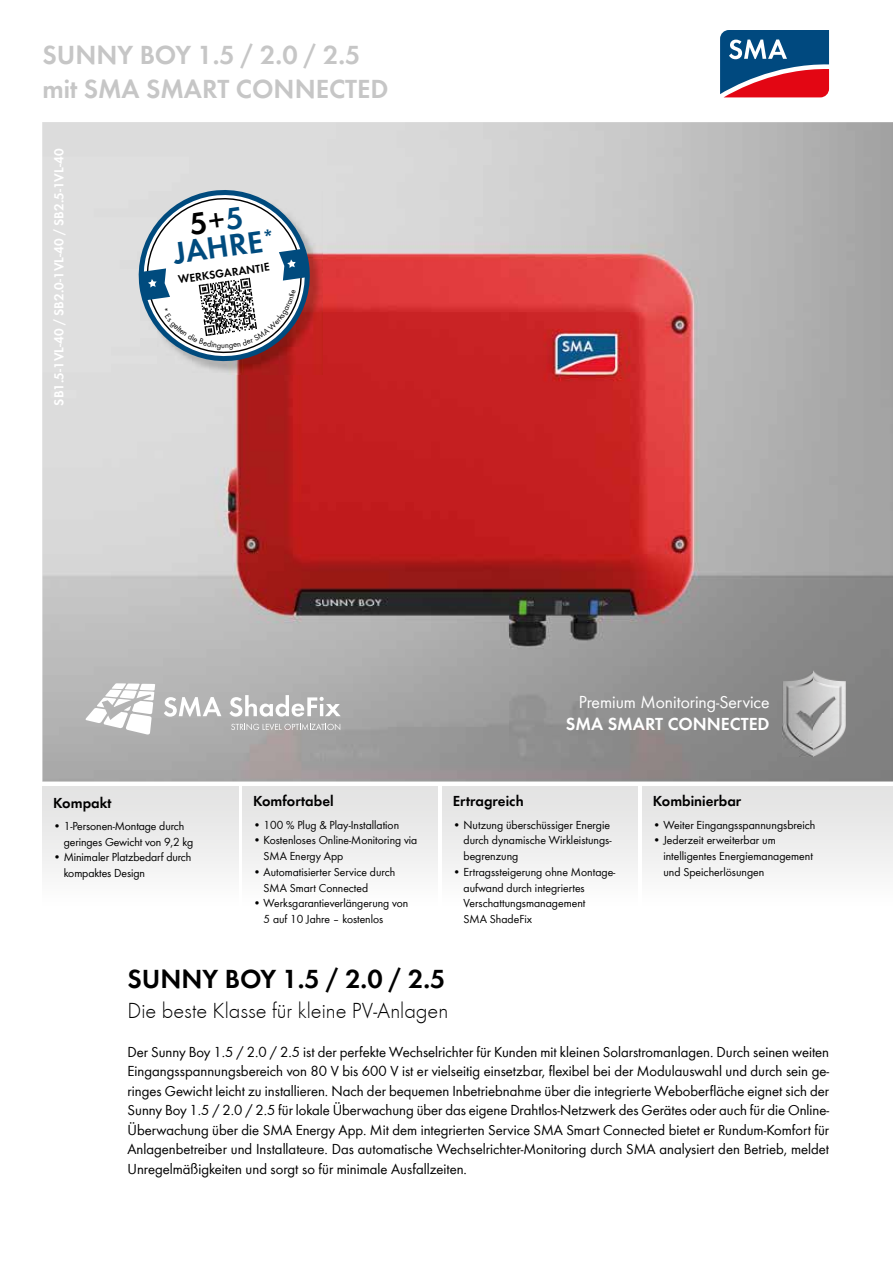
<style>
.page{position:relative;width:893px;height:1263px;background:#fff}
.page>*{position:absolute;margin:0;border:0;box-sizing:border-box;transform-origin:0 0}
.t1{font:600 31.65px/26.4px "SMA Futura Global";color:#004b7e;text-align:center}
.t2{font:600 27px/34.5px "SMA Futura Global";color:#c6c6c6}
.t3{font:600 27px "SMA Futura Global";color:#000}
.t4{font:300 22.5px "SMA Futura Global";color:#000}
.t5{font:18px "SMA Futura Global";color:#fff}
.t6{font:600 18px "SMA Futura Global";color:#fff}
.t7{font:15px/19.5px "SMA Futura Global";color:#000;text-align:justify}
.t8{font:600 15px "SMA Futura Global";color:#000}
.t9{font:600 13.5px "SMA Futura Global";color:#fff}
.t10{font:12px/15.8px "SMA Futura Global";color:#000}
.t11{font:600 11.55px "SMA Futura Global";color:#000}
.s1{color:#000}
</style>
<div class="page">
<svg style="left:720px;top:30px;width:110px;height:68px;background:#655376"></svg>
<img style="left:43px;top:122px;width:850px;height:659px">
<div style="left:43px;top:787px;width:195px;height:119px;background:linear-gradient(to bottom,#e1e1e1,#fdfdfd)"></div>
<div style="left:242px;top:787px;width:196px;height:119px;background:linear-gradient(to bottom,#e1e1e1,#fdfdfd)"></div>
<div style="left:442px;top:787px;width:196px;height:119px;background:linear-gradient(to bottom,#e1e1e1,#fdfdfd)"></div>
<div style="left:642px;top:787px;width:251px;height:119px;background:linear-gradient(to bottom,#e1e1e1,#fdfdfd)"></div>
<svg style="left:86px;top:683px;width:69px;height:51px"></svg>
<svg style="left:231px;top:723px;width:109px;height:7px"></svg>
<svg style="left:229px;top:695px;width:112px;height:22px"></svg>
<svg style="left:164px;top:697px;width:57px;height:20px"></svg>
<img style="left:782px;top:670px;width:63px;height:86px">
<img style="left:141px;top:192px;width:182px;height:182px">
<svg style="left:133px;top:184px;width:182px;height:183px"></svg>
<h2 class="t2" style="left:43px;top:37px;width:348px">SUNNY BOY 1.5 / 2.0 / 2.5 mit SMA SMART CONNECTED</h2>
<p class="t9" style="left:51px;top:405px;width:258px;rotate:-90deg">SB1.5-1VL-40 / SB2.0-1VL-40 / SB2.5-1VL-40</p>
<h1 class="t1" style="left:168px;top:214px;width:104px;rotate:-8deg"><span class="s1">5+</span>5<br>JAHRE<sup>*</sup></h1>
<p class="t11" style="left:177px;top:273px;width:94px;rotate:-8deg">WERKSGARANTIE</p>
<p class="t8" style="left:53px;top:794px;width:60px">Kompakt</p>
<p class="t10" style="left:64px;top:818px;width:131px;text-indent:-11px">• 1-Personen-Montage durch geringes Gewicht von 9,2 kg</p>
<p class="t10" style="left:64px;top:849px;width:129px;text-indent:-11px">• Minimaler Platzbedarf durch kompaktes Design</p>
<p class="t8" style="left:253px;top:792px;width:82px">Komfortabel</p>
<p class="t10" style="left:253px;top:816px;width:148px">• 100 % Plug &amp; Play-Installation</p>
<p class="t10" style="left:264px;top:832px;width:155px;text-indent:-11px">• Kostenloses Online-Monitoring via<br>SMA Energy App</p>
<p class="t10" style="left:264px;top:864px;width:133px;text-indent:-11px">• Automatisierter Service durch<br>SMA Smart Connected</p>
<p class="t10" style="left:264px;top:895px;width:146px;text-indent:-11px">• Werksgarantieverlängerung von<br>5 auf 10 Jahre – kostenlos</p>
<p class="t5" style="left:579px;top:692px;width:192px">Premium Monitoring-Service</p>
<p class="t6" style="left:566px;top:713px;width:205px">SMA SMART CONNECTED</p>
<p class="t8" style="left:453px;top:792px;width:72px">Ertragreich</p>
<p class="t10" style="left:463px;top:816px;width:150px;text-indent:-11px">• Nutzung überschüssiger Energie durch dynamische Wirkleistungs&shy;begrenzung</p>
<p class="t10" style="left:463px;top:864px;width:153px;text-indent:-11px">• Ertragssteigerung ohne Montage&shy;aufwand durch integriertes<br>Verschattungsmanagement<br>SMA ShadeFix</p>
<p class="t8" style="left:653px;top:792px;width:90px">Kombinierbar</p>
<p class="t10" style="left:653px;top:816px;width:164px">• Weiter Eingangsspannungsbreich</p>
<p class="t10" style="left:663px;top:832px;width:151px;text-indent:-11px">• Jederzeit erweiterbar um intelligentes Energiemanagement und Speicherlösungen</p>
<h2 class="t3" style="left:128px;top:962px;width:319px">SUNNY BOY 1.5 / 2.0 / 2.5</h2>
<h3 class="t4" style="left:128px;top:997px;width:322px">Die beste Klasse für kleine PV-Anlagen</h3>
<p class="t7" style="left:128px;top:1042px;width:703px">Der Sunny Boy 1.5 / 2.0 / 2.5 ist der perfekte Wechselrichter für Kunden mit kleinen Solarstromanlagen. Durch seinen weiten Eingangsspannungsbereich von 80 V bis 600 V ist er vielseitig einsetzbar, flexibel bei der Modulauswahl und durch sein ge&shy;ringes Gewicht leicht zu installieren. Nach der bequemen Inbetriebnahme über die integrierte Weboberfläche eignet sich der Sunny Boy 1.5 / 2.0 / 2.5 für lokale Überwachung über das eigene Drahtlos-Netzwerk des Gerätes oder auch für die Online-Überwachung über die SMA Energy App. Mit dem integrierten Service SMA Smart Connected bietet er Rundum-Komfort für Anlagenbetreiber und Installateure. Das automatische Wechselrichter-Monitoring durch SMA analysiert den Betrieb, meldet Unregelmäßigkeiten und sorgt so für minimale Ausfallzeiten.</p>
</div>
